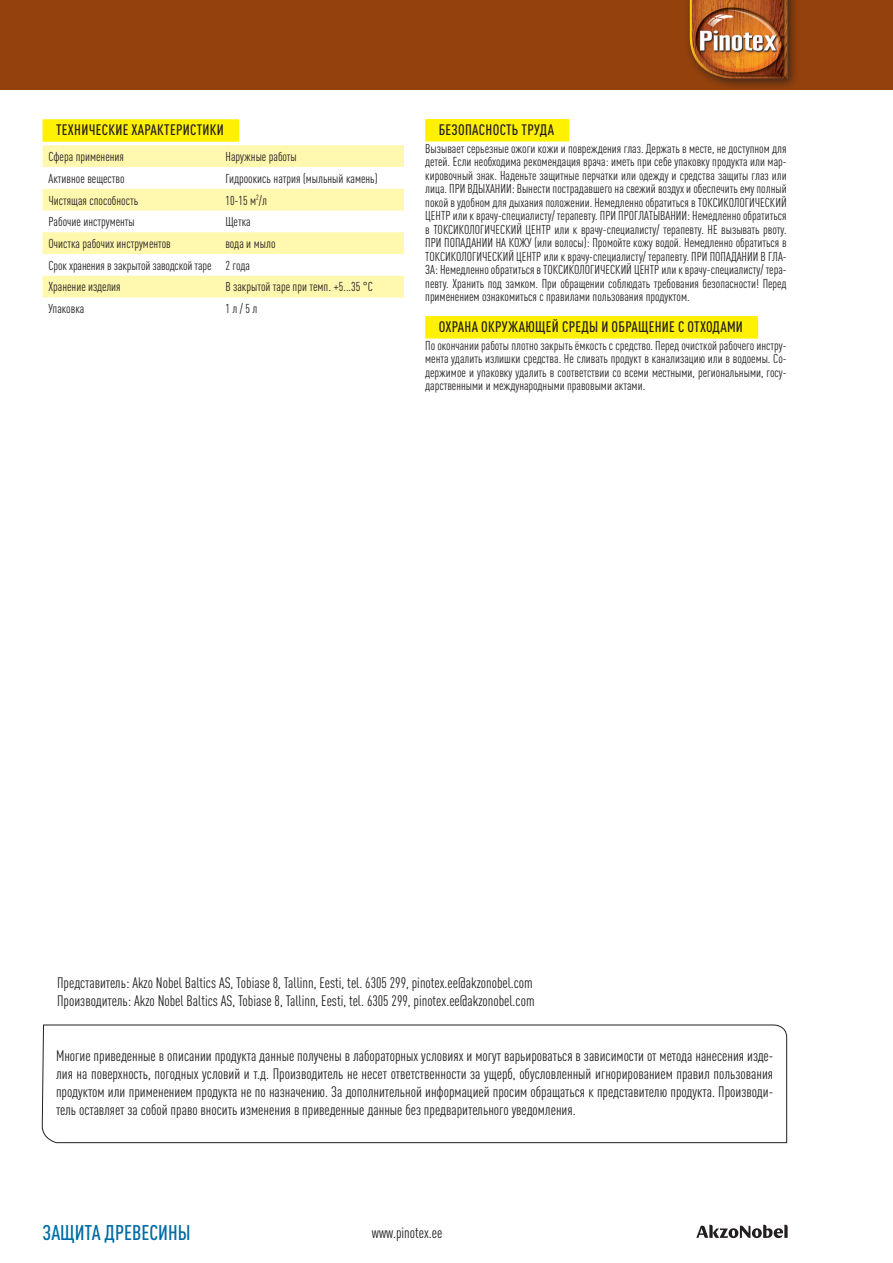
<style>
.page{position:relative;width:893px;height:1263px;background:#fff}
.page>*{position:absolute;margin:0;border:0;box-sizing:border-box;transform-origin:0 0}
.t1{font:500 condensed 21px "DIN Pro";color:#006ba3}
.OHU{font:condensed 15px/18px "DIN Pro";color:#231f20}
.TEKST_EE_terrace_cle{font:500 condensed 15px "DIN Pro";letter-spacing:.02em;color:#231f20}
.TEKST_EE_BULLETITA{font:condensed 12.75px/13.5px "DIN Pro";color:#231f20;text-align:justify}
.s1{color:#222121}
</style>
<div class="page">
<svg style="left:696px;top:1225px;width:92px;height:13px"></svg>
<svg style="left:42px;top:1024px;width:745px;height:119px"></svg>
<div style="left:0;top:0;width:893px;height:89px;background:#94410c"></div>
<div style="left:43px;top:119px;width:196px;height:23px;background:#fff101"></div>
<svg style="left:43px;top:145px;width:361px;height:152px;fill:#fff8ae"></svg>
<div style="left:425px;top:119px;width:144px;height:23px;background:#fff101"></div>
<div style="left:425px;top:316px;width:333px;height:23px;background:#fff101"></div>
<div style="left:684px;top:0;width:115px;height:90px;background:#231f20;opacity:.75"></div>
<img style="left:690px;top:0;width:97px;height:78px">
<p class="TEKST_EE_terrace_cle" style="left:56px;top:119px;width:169px">ТЕХНИЧЕСКИЕ ХАРАКТЕРИСТИКИ</p>
<p class="TEKST_EE_BULLETITA" style="left:49px;top:149px;width:77px">Сфера применения</p>
<p class="TEKST_EE_BULLETITA" style="left:225px;top:149px;width:73px">Наружные работы</p>
<p class="TEKST_EE_BULLETITA" style="left:49px;top:171px;width:78px">Активное вещество</p>
<p class="TEKST_EE_BULLETITA" style="left:225px;top:171px;width:154px">Гидроокись натрия (мыльный камень)</p>
<p class="TEKST_EE_BULLETITA" style="left:49px;top:192px;width:91px">Чистящая способность</p>
<p class="TEKST_EE_BULLETITA" style="left:225px;top:192px;width:43px">10-15 м<sup>2</sup>/л</p>
<p class="TEKST_EE_BULLETITA" style="left:49px;top:214px;width:88px">Рабочие инструменты</p>
<p class="TEKST_EE_BULLETITA" style="left:225px;top:214px;width:27px">Щетка</p>
<p class="TEKST_EE_BULLETITA" style="left:49px;top:236px;width:124px">Очистка рабочих инструментов</p>
<p class="TEKST_EE_BULLETITA" style="left:225px;top:236px;width:52px">вода и мыло</p>
<p class="TEKST_EE_BULLETITA" style="left:49px;top:258px;width:164px">Срок хранения в закрытой заводской таре</p>
<p class="TEKST_EE_BULLETITA" style="left:225px;top:258px;width:26px">2 года</p>
<p class="TEKST_EE_BULLETITA" style="left:49px;top:279px;width:74px">Хранение изделия</p>
<p class="TEKST_EE_BULLETITA" style="left:225px;top:279px;width:149px">В закрытой таре при темп. +5...35 °C</p>
<p class="TEKST_EE_BULLETITA" style="left:49px;top:301px;width:37px">Упаковка</p>
<p class="TEKST_EE_BULLETITA" style="left:225px;top:301px;width:34px">1 л / 5 л</p>
<p class="TEKST_EE_terrace_cle" style="left:439px;top:118px;width:117px">БЕЗОПАСНОСТЬ ТРУДА</p>
<p class="TEKST_EE_BULLETITA" style="left:425px;top:140px;width:363px">Вызывает серьезные ожоги кожи и повреждения глаз. Держать в месте, не доступном для детей. Если необходима рекомендация врача: иметь при себе упаковку продукта или мар&shy;кировочный знак. Наденьте защитные перчатки или одежду и средства защиты глаз или лица. ПРИ ВДЫХАНИИ: Вынести пострадавшего на свежий воздух и обеспечить ему полный покой в удобном для дыхания положении. Немедленно обратиться в ТОКСИКОЛОГИЧЕСКИЙ ЦЕНТР или к врачу-специалисту/ терапевту. ПРИ ПРОГЛАТЫВАНИИ: Немедленно обратиться в ТОКСИКОЛОГИЧЕСКИЙ ЦЕНТР или к врачу-специалисту/ терапевту. НЕ вызывать рвоту.<br>ПРИ ПОПАДАНИИ НА КОЖУ (или волосы): Промойте кожу водой. Немедленно обратиться в ТОКСИКОЛОГИЧЕСКИЙ ЦЕНТР или к врачу-специалисту/ терапевту. ПРИ ПОПАДАНИИ В ГЛА-ЗА: Немедленно обратиться в ТОКСИКОЛОГИЧЕСКИЙ ЦЕНТР или к врачу-специалисту/ тера&shy;певту. Хранить под замком. При обращении соблюдать требования безопасности! Перед применением ознакомиться с правилами пользования продуктом.</p>
<p class="TEKST_EE_terrace_cle" style="left:439px;top:315px;width:306px">ОХРАНА ОКРУЖАЮЩЕЙ СРЕДЫ И ОБРАЩЕНИЕ С ОТХОДАМИ</p>
<p class="TEKST_EE_BULLETITA" style="left:425px;top:337px;width:363px">По окончании работы плотно закрыть ёмкость с средство. Перед очисткой рабочего инстру&shy;мента удалить излишки средства. Не сливать продукт в канализацию или в водоемы. Со&shy;держимое и упаковку удалить в соответствии со всеми местными, региональными, госу&shy;дарственными и международными правовыми актами.</p>
<p class="OHU" style="left:57px;top:973px;width:479px">Представитель: <span class="s1">Akzo Nobel Baltics AS, Tobiase 8, Tallinn, Eesti, tel. 6305 299, pinotex.ee@akzonobel.com<br></span>Производитель: Akzo Nobel Baltics AS, Tobiase 8, Tallinn, Eesti, tel. 6305 299, pinotex.ee@akzonobel.com</p>
<p class="OHU" style="left:56px;top:1045px;width:719px;text-align:justify">Многие приведенные в описании продукта данные получены в лабораторных условиях и могут варьироваться в зависимости от метода нанесения изде&shy;лия на поверхность, погодных условий и т.д. Производитель не несет ответственности за ущерб, обусловленный игнорированием правил пользования продуктом или применением продукта не по назначению. За дополнительной информацией просим обращаться к представителю продукта. Производи&shy;тель оставляет за собой право вносить изменения в приведенные данные без предварительного уведомления.</p>
<h1 class="t1" style="left:43px;top:1216px;width:149px">ЗАЩИТА ДРЕВЕСИНЫ</h1>
<p class="OHU" style="left:372px;top:1223px;width:72px">www.pinotex.ee</p>
</div>
